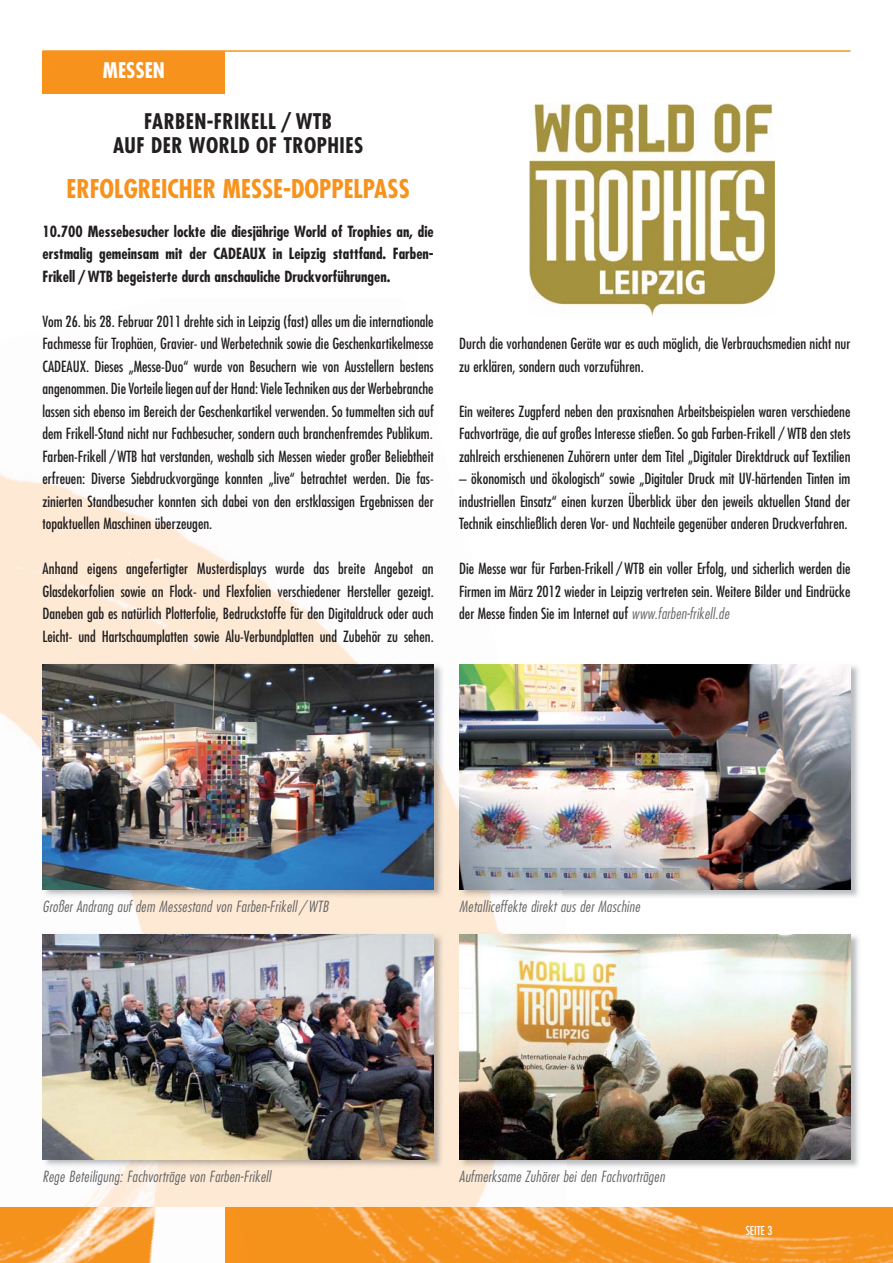
<style>
.page{position:relative;width:893px;height:1263px;background:#fff}
.page>*{position:absolute;margin:0;border:0;box-sizing:border-box;transform-origin:0 0}
.t1{font:700 condensed 25.2px "Futura";color:#f7931d}
.t2{font:700 condensed 21px/24px "Futura";letter-spacing:.02em;color:#231f20;text-align:center}
.t3{font:700 condensed 21px "Futura";color:#fff}
.t4{font:condensed 15px/22.5px "Futura";color:#231f20;text-align:justify}
.t5{font:700 condensed 15px/22.5px "Futura";color:#231f20;text-align:justify}
.t6{font:italic 300 condensed 15px "Futura";letter-spacing:.02em;color:#636466}
.t7{font:condensed 12px "Futura";color:#fff}
.s1{font-weight:300;font-style:italic;color:#636466}
</style>
<div class="page">
<img style="left:0;top:474px;width:567px;height:734px">
<img style="left:0;top:1208px;width:156px;height:55px">
<img style="left:234px;top:1208px;width:659px;height:55px">
<hr style="left:43px;top:50px;width:807px;height:2px;background:#f7931d">
<div style="left:43px;top:51px;width:182px;height:43px;background:#f7931d"></div>
<img style="left:530px;top:104px;width:244px;height:212px">
<img style="left:41px;top:663px;width:194px;height:236px">
<img style="left:235px;top:663px;width:209px;height:236px">
<img style="left:257px;top:889px;width:43px;height:10px">
<img style="left:43px;top:664px;width:391px;height:225px">
<img style="left:41px;top:933px;width:194px;height:236px">
<img style="left:235px;top:933px;width:209px;height:236px">
<img style="left:257px;top:1159px;width:43px;height:10px">
<img style="left:43px;top:934px;width:391px;height:225px">
<img style="left:563px;top:663px;width:296px;height:236px">
<img style="left:458px;top:663px;width:105px;height:236px">
<img style="left:459px;top:664px;width:391px;height:225px">
<img style="left:458px;top:933px;width:401px;height:236px">
<img style="left:459px;top:934px;width:391px;height:225px">
<h2 class="t3" style="left:103px;top:61px;width:64px">MESSEN</h2>
<h2 class="t2" style="left:113px;top:112px;width:252px">FARBEN-FRIKELL / WTB<br>AUF DER WORLD OF TROPHIES</h2>
<h1 class="t1" style="left:66px;top:178px;width:345px">ERFOLGREICHER MESSE-DOPPELPASS</h1>
<p class="t5" style="left:43px;top:221px;width:393px">10.700 Messebesucher lockte die diesjährige World of Trophies an, die erstmalig gemeinsam mit der CADEAUX in Leipzig stattfand. Farben-Frikell / WTB begeisterte durch anschauliche Druckvorführungen.</p>
<p class="t4" style="left:43px;top:311px;width:393px">Vom 26. bis 28. Februar 2011 drehte sich in Leipzig (fast) alles um die internationale Fachmesse für Trophäen, Gravier- und Werbetechnik sowie die Geschenkartikelmesse CADEAUX. Dieses „Messe-Duo“ wurde von Besuchern wie von Ausstellern bestens angenommen. Die Vorteile liegen auf der Hand: Viele Techniken aus der Werbebranche lassen sich ebenso im Bereich der Geschenkartikel verwenden. So tummelten sich auf dem Frikell-Stand nicht nur Fachbesucher, sondern auch branchenfremdes Publikum.<br>Farben-Frikell / WTB hat verstanden, weshalb sich Messen wieder großer Beliebtheit erfreuen: Diverse Siebdruckvorgänge konnten „live“ betrachtet werden. Die fas&shy;zinierten Standbesucher konnten sich dabei von den erstklassigen Ergebnissen der topaktuellen Maschinen überzeugen.</p>
<p class="t4" style="left:43px;top:558px;width:393px">Anhand eigens angefertigter Musterdisplays wurde das breite Angebot an Glasdekorfolien sowie an Flock- und Flexfolien verschiedener Hersteller gezeigt.<br>Daneben gab es natürlich Plotterfolie, Bedruckstoffe für den Digitaldruck oder auch Leicht- und Hartschaumplatten sowie Alu-Verbundplatten und Zubehör zu sehen.</p>
<p class="t4" style="left:459px;top:333px;width:393px">Durch die vorhandenen Geräte war es auch möglich, die Verbrauchsmedien nicht nur zu erklären, sondern auch vorzuführen.</p>
<p class="t4" style="left:459px;top:401px;width:393px">Ein weiteres Zugpferd neben den praxisnahen Arbeitsbeispielen waren verschiedene Fachvorträge, die auf großes Interesse stießen. So gab Farben-Frikell / WTB den stets zahlreich erschienenen Zuhörern unter dem Titel „Digitaler Direktdruck auf Textilien</p>
<p class="t4" style="left:459px;top:468px;width:393px">– ökonomisch und ökologisch“ sowie „Digitaler Druck mit UV-härtenden Tinten im industriellen Einsatz“ einen kurzen Überblick über den jeweils aktuellen Stand der Technik einschließlich deren Vor- und Nachteile gegenüber anderen Druckverfahren.</p>
<p class="t4" style="left:459px;top:558px;width:393px">Die Messe war für Farben-Frikell / WTB ein voller Erfolg, und sicherlich werden die Firmen im März 2012 wieder in Leipzig vertreten sein. Weitere Bilder und Eindrücke der Messe finden Sie im Internet auf <span class="s1">www.farben-frikell.de</span></p>
<p class="t6" style="left:43px;top:900px;width:287px">Großer Andrang auf dem Messestand von Farben-Frikell / WTB</p>
<p class="t6" style="left:43px;top:1170px;width:230px">Rege Beteiligung: Fachvorträge von Farben-Frikell</p>
<p class="t6" style="left:459px;top:900px;width:182px">Metalliceffekte direkt aus der Maschine</p>
<p class="t6" style="left:459px;top:1170px;width:207px">Aufmerksame Zuhörer bei den Fachvorträgen</p>
<p class="t7" style="left:746px;top:1224px;width:28px">SEITE 3</p>
</div>
